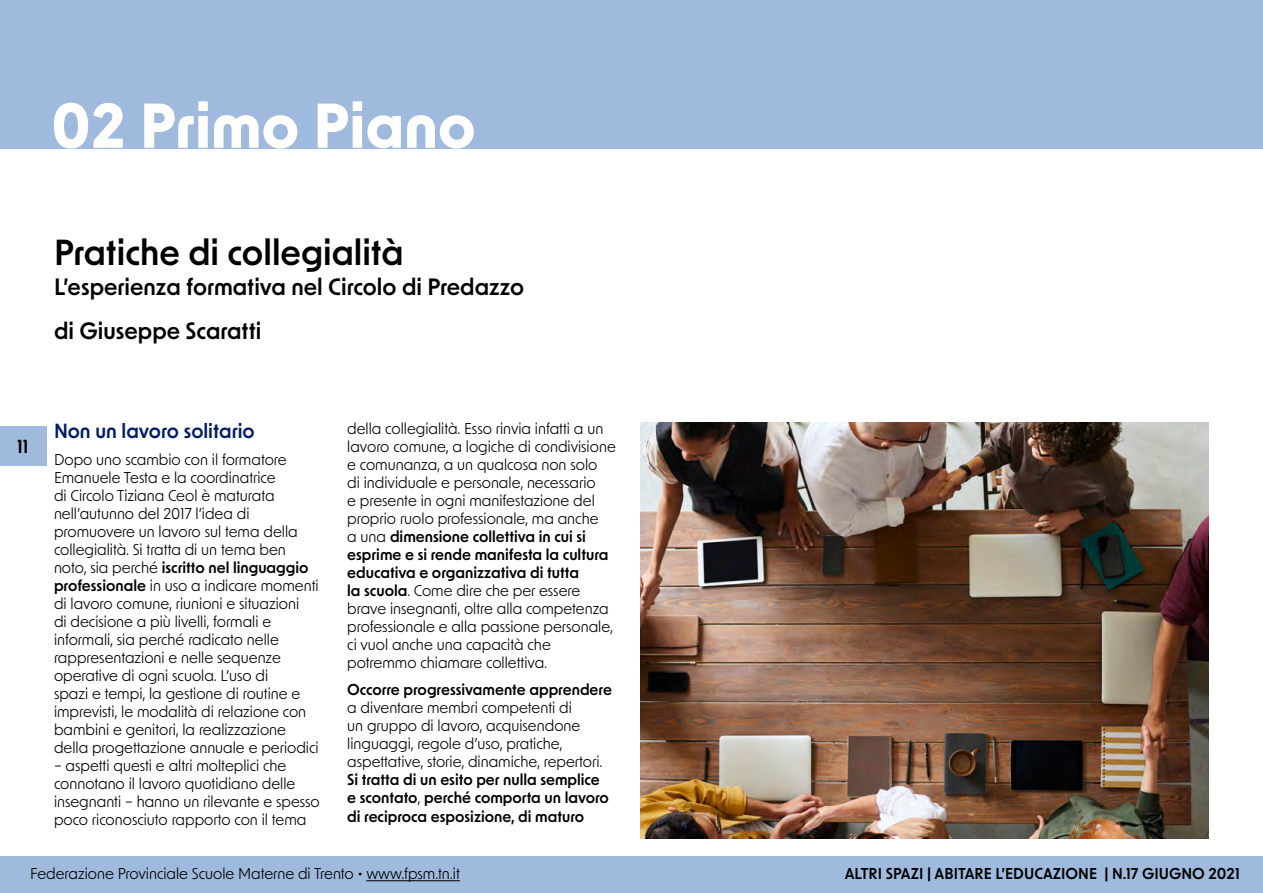
<style>
.page{position:relative;width:1263px;height:893px;background:#fff}
.page>*{position:absolute;margin:0;border:0;box-sizing:border-box;transform-origin:0 0}
.t1{font:700 60px "New Order";color:#fff}
.t2{font:600 34.5px "New Order";color:#000}
.t3{font:600 22.5px/43.8px "New Order";color:#000}
.t4{font:600 19.5px "New Order";color:#001d64}
.t5{font:600 18px "New Order";color:#000}
.t6{font:15px/18px "New Order";color:#000}
.t7{font:600 15px/18px "New Order";color:#000}
.s1{font-weight:600}
.s2{font-weight:400}
</style>
<div class="page">
<div style="left:0;top:856px;width:1263px;height:37px;background:#9fbadc"></div>
<div style="left:0;top:427px;width:46px;height:39px;background:#9fbadc"></div>
<hr style="left:366px;top:880px;width:94px;height:1px;background:#000">
<div style="left:0;top:0;width:1263px;height:148px;background:#9fbadc"></div>
<img style="left:640px;top:422px;width:569px;height:417px">
<h1 class="t1" style="left:51px;top:87px;width:426px">02 Primo Piano</h1>
<h2 class="t2" style="left:54px;top:230px;width:351px">Pratiche di collegialità</h2>
<h3 class="t3" style="left:54px;top:264px;width:472px">L’esperienza formativa nel Circolo di Predazzo di Giuseppe Scaratti</h3>
<p class="t5" style="left:17px;top:435px;width:13px">11</p>
<h3 class="t4" style="left:54px;top:418px;width:202px">Non un lavoro solitario</h3>
<p class="t6" style="left:54px;top:450px;width:266px">Dopo uno scambio con il formatore Emanuele Testa e la coordinatrice<br>di Circolo Tiziana Ceol è maturata nell’autunno del 2017 l’idea di promuovere un lavoro sul tema della collegialità. Si tratta di un tema ben noto, sia perché <span class="s1">iscritto nel linguaggio professionale</span> in uso a indicare momenti di lavoro comune, riunioni e situazioni<br>di decisione a più livelli, formali e informali, sia perché radicato nelle rappresentazioni e nelle sequenze operative di ogni scuola. L’uso di<br>spazi e tempi, la gestione di routine e imprevisti, le modalità di relazione con bambini e genitori, la realizzazione della progettazione annuale e periodici</p>
<p class="t6" style="left:54px;top:756px;width:267px">– aspetti questi e altri molteplici che connotano il lavoro quotidiano delle insegnanti – hanno un rilevante e spesso poco riconosciuto rapporto con il tema</p>
<p class="t6" style="left:347px;top:419px;width:270px">della collegialità. Esso rinvia infatti a un lavoro comune, a logiche di condivisione e comunanza, a un qualcosa non solo<br>di individuale e personale, necessario<br>e presente in ogni manifestazione del proprio ruolo professionale, ma anche<br>a una <span class="s1">dimensione collettiva in cui si esprime e si rende manifesta la cultura educativa e organizzativa di tutta<br>la scuola</span>. Come dire che per essere brave insegnanti, oltre alla competenza professionale e alla passione personale, ci vuol anche una capacità che potremmo chiamare collettiva.</p>
<p class="t7" style="left:347px;top:680px;width:266px">Occorre progressivamente apprendere</p>
<p class="t6" style="left:347px;top:698px;width:257px">a diventare membri competenti di<br>un gruppo di lavoro, acquisendone linguaggi, regole d’uso, pratiche, aspettative, storie, dinamiche, repertori.</p>
<p class="t7" style="left:347px;top:770px;width:263px">Si tratta di un esito per nulla semplice e scontato<span class="s2">,</span> perché comporta un lavoro di reciproca esposizione, di maturo</p>
<p class="t6" style="left:30px;top:864px;width:431px">Federazione Provinciale Scuole Materne di Trento • www.fpsm.tn.it</p>
<p class="t7" style="left:845px;top:864px;width:396px">ALTRI SPAZI | ABITARE L’EDUCAZIONE | N.17 GIUGNO 2021</p>
</div>
